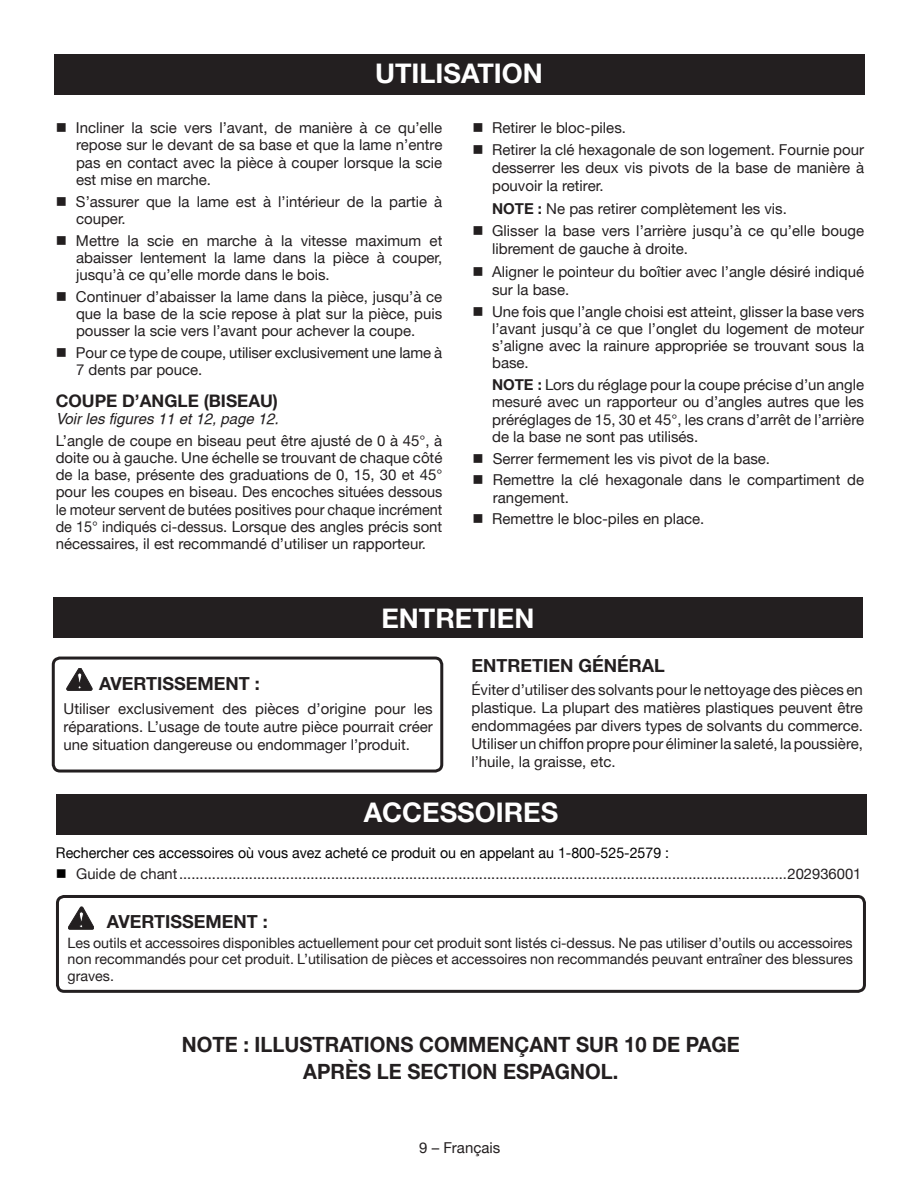
<style>
.page{position:relative;width:918px;height:1188px;background:#fff}
.page>*{position:absolute;margin:0;border:0;box-sizing:border-box;transform-origin:0 0}
.HEADING{font:700 27px "Helvetica Neue";color:#fff}
.Body_text{font:700 21px/27px "Helvetica Neue";color:#231f20;text-align:center;scale:.96 1}
.Warning{font:700 18px "Helvetica Neue";color:#231f20}
.Heading_2{font:700 18px "Helvetica Neue";color:#231f20}
.Heading_no_space{font:700 17.25px "Helvetica Neue";color:#231f20}
.NO_STYLE{font:15px/17.2px "Helvetica Neue";color:#231f20;text-align:justify}
.bullets{font:15px/17.2px "Helvetica Neue";color:#231f20;text-align:justify}
.Body_text-2{font:15px/18px "Helvetica Neue";color:#231f20;text-align:justify}
.Warning_Text{font:15px/18px "Helvetica Neue";color:#231f20;text-align:justify}
.See_Figure{font:italic 15px "Helvetica";color:#231f20}
.step{font:14.85px "Helvetica Neue";color:#231f20}
.Body_text-3{font:14.85px "Helvetica Neue";color:#000;scale:.96 1}
.Warning_Text-2{font:14.25px/16.5px "Helvetica Neue";color:#231f20;text-align:justify}
.s1{font-weight:700}
.s2{color:#000}
</style>
<div class="page">
<div style="left:54px;top:54px;width:811px;height:40px;background:#231f20"></div>
<div style="left:52px;top:657px;width:391px;height:116px;border:3px solid #231f20;border-radius:7px"></div>
<svg style="left:67px;top:668px;width:25px;height:22px"></svg>
<div style="left:53px;top:597px;width:810px;height:41px;background:#231f20"></div>
<div style="left:56px;top:794px;width:810px;height:41px;background:#231f20"></div>
<div style="left:56px;top:895px;width:810px;height:98px;border:3px solid #231f20;border-radius:7px"></div>
<svg style="left:68px;top:907px;width:26px;height:22px"></svg>
<p class="HEADING" style="left:375px;top:56px;width:169px">UTILISATION</p>
<p class="NO_STYLE" style="left:76px;top:119px;width:368px;text-indent:-20px">■ Incliner la scie vers l’avant, de manière à ce qu’elle repose sur le devant de sa base et que la lame n’entre pas en contact avec la pièce à couper lorsque la scie est mise en marche.</p>
<p class="NO_STYLE" style="left:76px;top:192px;width:368px;text-indent:-20px">■ S’assurer que la lame est à l’intérieur de la partie à couper.</p>
<p class="NO_STYLE" style="left:76px;top:231px;width:368px;text-indent:-20px">■ Mettre la scie en marche à la vitesse maximum et abaisser lentement la lame dans la pièce à couper, jusqu’à ce qu’elle morde dans le bois.</p>
<p class="NO_STYLE" style="left:76px;top:288px;width:368px;text-indent:-20px">■ Continuer d’abaisser la lame dans la pièce, jusqu’à ce que la base de la scie repose à plat sur la pièce, puis pousser la scie vers l’avant pour achever la coupe.</p>
<p class="NO_STYLE" style="left:76px;top:344px;width:368px;text-indent:-20px">■ Pour ce type de coupe, utiliser exclusivement une lame à<br>7 dents par pouce.</p>
<p class="Heading_no_space" style="left:56px;top:390px;width:224px">COUPE D’ANGLE (BISEAU)</p>
<p class="See_Figure" style="left:56px;top:410px;width:225px">Voir les figures 11 et 12, page 12.</p>
<p class="NO_STYLE" style="left:56px;top:431px;width:388px">L’angle de coupe en biseau peut être ajusté de 0 à 45°, à doite ou à gauche. Une échelle se trouvant de chaque côté de la base, présente des graduations de 0, 15, 30 et 45° pour les coupes en biseau. Des encoches situées dessous le moteur servent de butées positives pour chaque incrément de 15° indiqués ci-dessus. Lorsque des angles précis sont nécessaires, il est recommandé d’utiliser un rapporteur.</p>
<p class="bullets" style="left:473px;top:119px;width:155px">■ Retirer le bloc-piles.</p>
<p class="bullets" style="left:492px;top:141px;width:374px;line-height:18px;text-indent:-20px">■ Retirer la clé hexagonale de son logement. Fournie pour desserrer les deux vis pivots de la base de manière à pouvoir la retirer.</p>
<p class="bullets" style="left:492px;top:200px;width:296px"><span class="s1">NOTE :</span> Ne pas retirer complètement les vis.</p>
<p class="bullets" style="left:492px;top:222px;width:374px;line-height:18px;text-indent:-20px">■ Glisser la base vers l’arrière jusqu’à ce qu’elle bouge librement de gauche à droite.</p>
<p class="bullets" style="left:492px;top:262px;width:373px;line-height:18px;text-indent:-20px">■ Aligner le pointeur du boîtier avec l’angle désiré indiqué sur la base.</p>
<p class="bullets" style="left:492px;top:302px;width:374px;text-indent:-20px">■ Une fois que l’angle choisi est atteint, glisser la base vers l’avant jusqu’à ce que l’onglet du logement de moteur s’aligne avec la rainure appropriée se trouvant sous la base.</p>
<p class="bullets" style="left:492px;top:376px;width:374px"><span class="s1">NOTE :</span> Lors du réglage pour la coupe précise d’un angle mesuré avec un rapporteur ou d’angles autres que les préréglages de 15, 30 et 45°, les crans d’arrêt de l’arrière de la base ne sont pas utilisés.</p>
<p class="NO_STYLE" style="left:473px;top:449px;width:299px">■ Serrer fermement les vis pivot de la base.</p>
<p class="NO_STYLE" style="left:493px;top:471px;width:373px;text-indent:-20px">■ Remettre la clé hexagonale dans le compartiment de rangement.</p>
<p class="bullets" style="left:473px;top:510px;width:233px">■ Remettre le bloc-piles en place.</p>
<p class="HEADING" style="left:381px;top:602px;width:154px">ENTRETIEN</p>
<p class="Heading_2" style="left:471px;top:654px;width:195px">ENTRETIEN GÉNÉRAL</p>
<p class="Body_text-2" style="left:471px;top:680px;width:393px">Éviter d’utiliser des solvants pour le nettoyage des pièces en plastique. La plupart des matières plastiques peuvent être endommagées par divers types de solvants du commerce.<br>Utiliser un chiffon propre pour éliminer la saleté, la poussière, l’huile, la graisse, etc.</p>
<p class="HEADING" style="left:364px;top:796px;width:196px">ACCESSOIRES</p>
<p class="Body_text-3" style="left:56px;top:843px;width:640px">Rechercher ces accessoires où vous avez acheté ce produit ou en appelant au 1-800-525-2579 :</p>
<p class="step" style="left:56px;top:864px;width:807px"><span class="s2">■</span> Guide de chant....................................................................................................................................................202936001</p>
<p class="Warning" style="left:107px;top:910px;width:162px">AVERTISSEMENT :</p>
<p class="Warning_Text-2" style="left:68px;top:934px;width:787px">Les outils et accessoires disponibles actuellement pour cet produit sont listés ci-dessus. Ne pas utiliser d’outils ou accessoires non recommandés pour cet produit. L’utilisation de pièces et accessoires non recommandés peuvant entraîner des blessures graves.</p>
<p class="Warning" style="left:99px;top:673px;width:162px">AVERTISSEMENT :</p>
<p class="Warning_Text" style="left:63px;top:699px;width:371px">Utiliser exclusivement des pièces d’origine pour les réparations. L’usage de toute autre pièce pourrait créer une situation dangereuse ou endommager l’produit.</p>
<p class="Body_text" style="left:182px;top:1031px;width:583px">NOTE : ILLUSTRATIONS COMMENÇANT SUR 10 DE PAGE<br>APRÈS LE SECTION ESPAGNOL.</p>
<p class="NO_STYLE" style="left:419px;top:1139px;width:83px">9 – Français</p>
</div>
